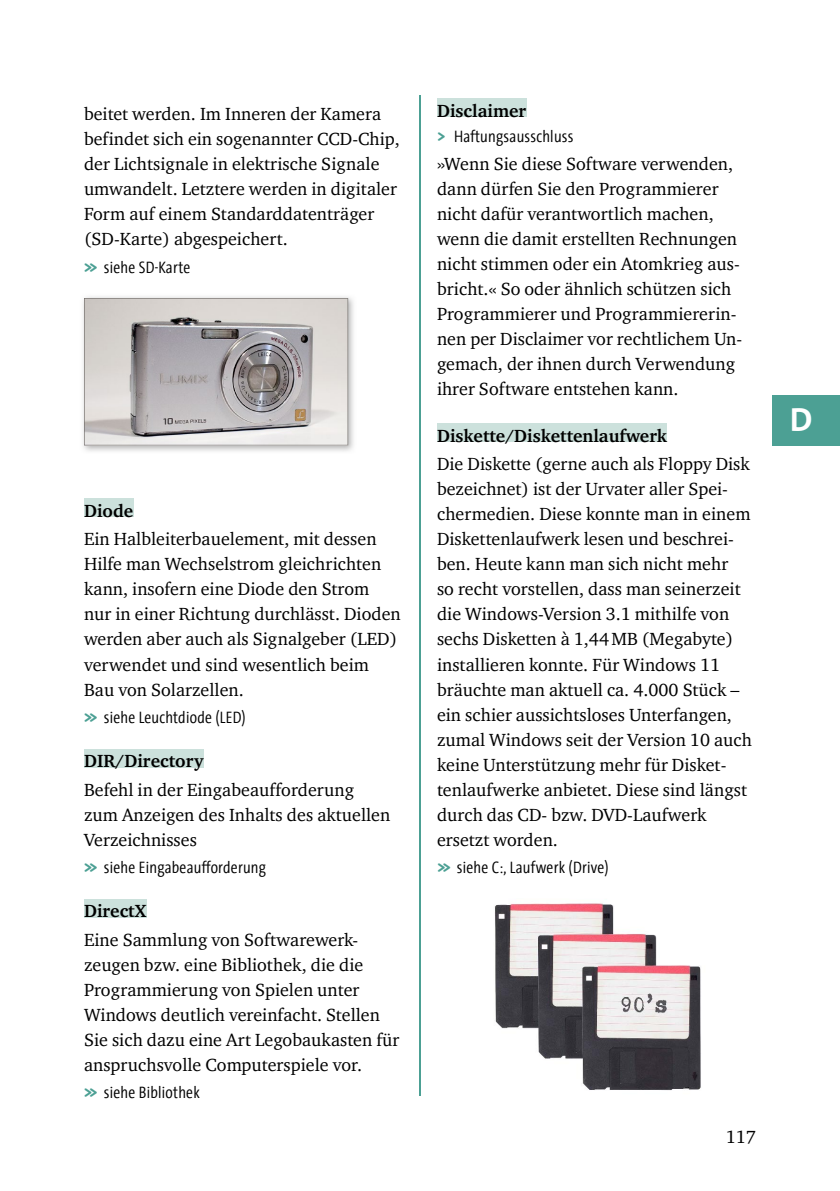
<style>
.page{position:relative;width:840px;height:1191px;background:#fff}
.page>*{position:absolute;margin:0;border:0;box-sizing:border-box;transform-origin:0 0}
.t1{font:700 34px "The Sans Os F";color:#fff}
.t2{font:18px/25px "Charter ITC Std";color:#000}
.t3{font:700 18px "Charter ITC Std";color:#000}
.t4{font:300 16.8px "The Sans Cd LF4";letter-spacing:.015em;color:#000}
.s1{font-family:"Galileo Callout TS 2";font-weight:400;font-size:10px;color:#4ca094}
</style>
<div class="page">
<hr style="left:419px;top:95px;width:1px;height:1000px;background:#4ca094">
<div style="left:772px;top:395px;width:67px;height:50px;background:#4ca094"></div>
<img style="left:83px;top:296px;width:271px;height:156px">
<svg style="left:84px;top:298px;width:264px;height:147px;background:#bdb9b9"></svg>
<div style="left:84px;top:499px;width:49px;height:18px;background:#cce1dc"></div>
<div style="left:84px;top:749px;width:119px;height:18px;background:#cce1dc"></div>
<div style="left:84px;top:899px;width:62px;height:18px;background:#cce1dc"></div>
<div style="left:437px;top:99px;width:89px;height:18px;background:#cce1dc"></div>
<div style="left:437px;top:424px;width:229px;height:18px;background:#cce1dc"></div>
<img style="left:495px;top:903px;width:206px;height:188px">
<p class="t2" style="left:84px;top:101px;width:317px">beitet werden. Im Inneren der Kamera befindet sich ein sogenannter CCD-Chip, der Lichtsignale in elektrische Signale umwandelt. Letztere werden in digitaler Form auf einem Standarddatenträger (SD-Karte) abgespeichert.</p>
<p class="t4" style="left:84px;top:256px;width:108px"><span class="s1">?</span> siehe SD-Karte</p>
<p class="t3" style="left:84px;top:499px;width:51px">Diode</p>
<p class="t2" style="left:84px;top:526px;width:318px">Ein Halbleiterbauelement, mit dessen Hilfe man Wechselstrom gleichrichten kann, insofern eine Diode den Strom nur in einer Richtung durchlässt. Dioden werden aber auch als Signalgeber (LED) verwendet und sind wesentlich beim Bau von Solarzellen.</p>
<p class="t4" style="left:84px;top:706px;width:163px"><span class="s1">?</span> siehe Leuchtdiode (LED)</p>
<p class="t3" style="left:84px;top:749px;width:121px">DIR/Directory</p>
<p class="t2" style="left:84px;top:776px;width:308px">Befehl in der Eingabeaufforderung zum Anzeigen des Inhalts des aktuellen<br>Verzeichnisses</p>
<p class="t4" style="left:84px;top:856px;width:183px"><span class="s1">?</span> siehe Eingabeaufforderung</p>
<p class="t3" style="left:84px;top:899px;width:64px">DirectX</p>
<p class="t2" style="left:84px;top:926px;width:317px">Eine Sammlung von Softwarewerk&shy;zeugen bzw. eine Bibliothek, die die Programmierung von Spielen unter Windows deutlich vereinfacht. Stellen Sie sich dazu eine Art Legobaukasten für anspruchsvolle Computerspiele vor.</p>
<p class="t4" style="left:84px;top:1081px;width:117px"><span class="s1">?</span> siehe Bibliothek</p>
<p class="t3" style="left:437px;top:99px;width:91px">Disclaimer</p>
<p class="t4" style="left:437px;top:126px;width:138px"><span class="s1">&gt;</span> Haftungsausschluss</p>
<p class="t2" style="left:437px;top:151px;width:306px">»Wenn Sie diese Software verwenden, dann dürfen Sie den Programmierer nicht dafür verantwortlich machen, wenn die damit erstellten Rechnungen nicht stimmen oder ein Atomkrieg aus&shy;bricht.« So oder ähnlich schützen sich Programmierer und Programmiererin&shy;nen per Disclaimer vor rechtlichem Un&shy;gemach, der ihnen durch Verwendung ihrer Software entstehen kann.</p>
<p class="t3" style="left:437px;top:424px;width:231px">Diskette/Diskettenlaufwerk</p>
<p class="t2" style="left:437px;top:451px;width:316px">Die Diskette (gerne auch als Floppy Disk bezeichnet) ist der Urvater aller Spei&shy;chermedien. Diese konnte man in einem Diskettenlaufwerk lesen und beschrei&shy;ben. Heute kann man sich nicht mehr<br>so recht vorstellen, dass man seinerzeit die Windows-Version 3.1 mithilfe von sechs Disketten à 1,44MB (Megabyte) installieren konnte. Für Windows 11 bräuchte man aktuell ca. 4.000 Stück – ein schier aussichtsloses Unterfangen, zumal Windows seit der Version 10 auch keine Unterstützung mehr für Disket&shy;tenlaufwerke anbietet. Diese sind längst durch das CD- bzw. DVD-Laufwerk ersetzt worden.</p>
<p class="t4" style="left:437px;top:856px;width:173px"><span class="s1">?</span> siehe C:, Laufwerk (Drive)</p>
<p class="t2" style="left:725px;top:1124px;width:32px">117</p>
<h1 class="t1" style="left:789px;top:398px;width:24px">D</h1>
</div>
